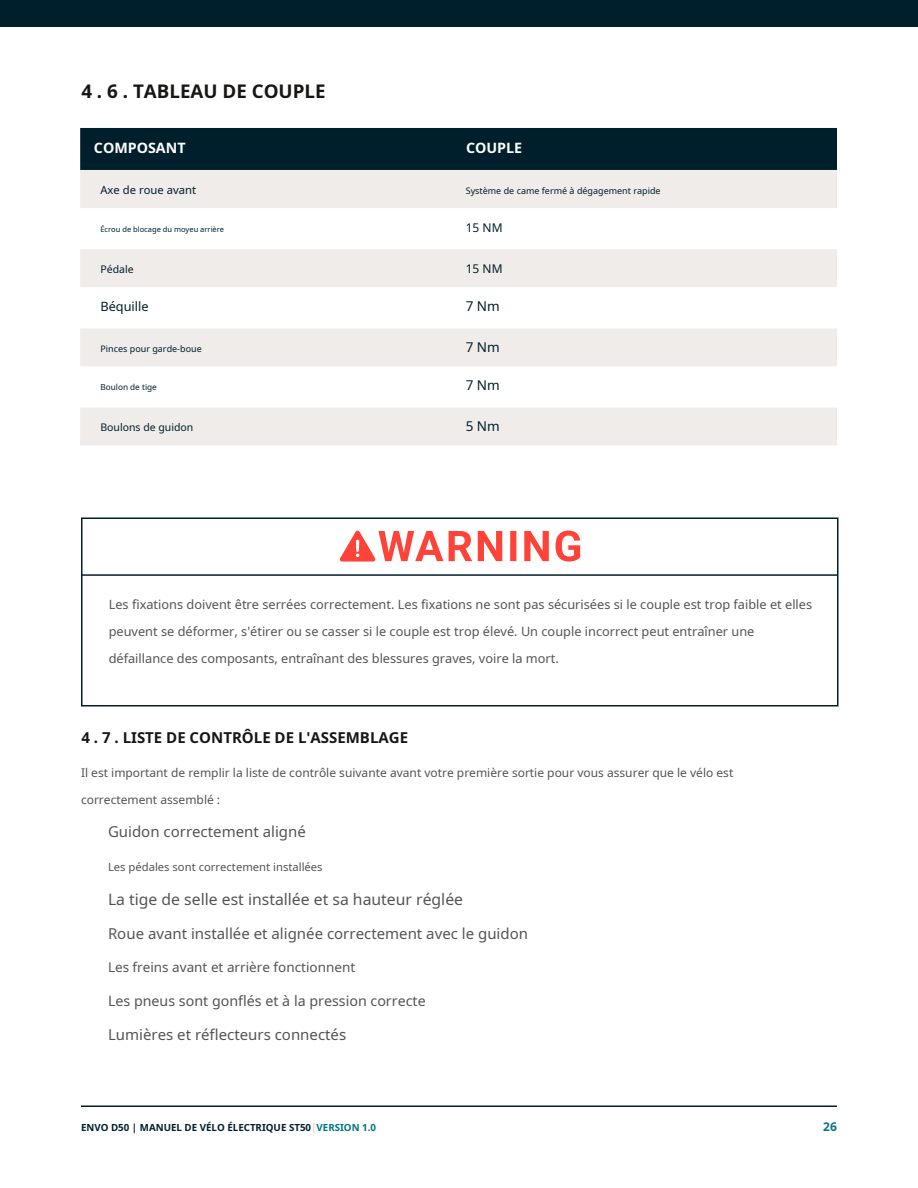
<style>
.page{position:relative;width:918px;height:1188px;background:#fff}
.page>*{position:absolute;margin:0;border:0;box-sizing:border-box;transform-origin:0 0}
.t1{font:700 18.75px "Noto Sans";color:#171615}
.t2{font:15.75px "Noto Sans";color:#545453}
.t3{font:15px "Noto Sans";color:#545453}
.t4{font:700 15px "Noto Sans";color:#171615}
.t5{font:14.25px "Noto Sans";color:#545453}
.t6{font:700 14.25px "Noto Sans";color:#fff}
.t7{font:13.5px "Noto Sans";color:#545453}
.t8{font:13.5px "Noto Sans";color:#001f2d}
.t9{font:12.75px/27px "Noto Sans";color:#545453}
.t10{font:12.75px "Noto Sans";color:#001f2d}
.t11{font:12px "Noto Sans";color:#545453}
.t12{font:12px "Noto Sans";color:#001f2d}
.t13{font:700 12px "Noto Sans";color:#007582}
.t14{font:11.25px "Noto Sans";color:#545453}
.t15{font:11.25px "Noto Sans";color:#001f2d}
.t16{font:10.5px "Noto Sans";color:#001f2d}
.t17{font:700 9.75px "Noto Sans";color:#001f2d}
.t18{font:9px "Noto Sans";color:#001f2d}
.t19{font:8.25px "Noto Sans";color:#001f2d}
.t20{font:7.5px "Noto Sans";color:#001f2d}
.s1{color:#d6d1ca}
.s2{color:#007582}
</style>
<div class="page">
<div style="left:0;top:0;width:918px;height:27px;background:#001f2d"></div>
<hr style="left:81px;top:1106px;width:756px;height:1px;background:#001f2d">
<div style="left:81px;top:518px;width:757px;height:188px;border:2px solid #001f2d"></div>
<hr style="left:82px;top:574px;width:756px;height:2px;background:#001f2d">
<svg style="left:340px;top:531px;width:240px;height:31px"></svg>
<div style="left:80px;top:128px;width:757px;height:42px;background:#001f2d"></div>
<div style="left:80px;top:170px;width:757px;height:117px;background:#efecea"></div>
<svg style="left:80px;top:208px;width:757px;height:41px"></svg>
<svg style="left:80px;top:328px;width:757px;height:117px;fill:#efecea"></svg>
<h1 class="t1" style="left:81px;top:78px;width:246px">4 . 6 . TABLEAU DE COUPLE</h1>
<p class="t6" style="left:94px;top:137px;width:93px">COMPOSANT</p>
<p class="t6" style="left:466px;top:137px;width:58px">COUPLE</p>
<p class="t15" style="left:100px;top:182px;width:97px">Axe de roue avant</p>
<p class="t18" style="left:466px;top:184px;width:196px">Système de came fermé à dégagement rapide</p>
<p class="t20" style="left:100px;top:224px;width:125px">Écrou de blocage du moyeu arrière</p>
<p class="t12" style="left:466px;top:219px;width:38px">15 NM</p>
<p class="t16" style="left:100px;top:262px;width:35px">Pédale</p>
<p class="t12" style="left:466px;top:260px;width:38px">15 NM</p>
<p class="t10" style="left:100px;top:297px;width:50px">Béquille</p>
<p class="t8" style="left:466px;top:297px;width:36px">7 Nm</p>
<p class="t18" style="left:100px;top:342px;width:103px">Pinces pour garde-boue</p>
<p class="t8" style="left:466px;top:337px;width:36px">7 Nm</p>
<p class="t19" style="left:100px;top:381px;width:58px">Boulon de tige</p>
<p class="t8" style="left:466px;top:376px;width:36px">7 Nm</p>
<p class="t16" style="left:100px;top:420px;width:95px">Boulons de guidon</p>
<p class="t8" style="left:466px;top:417px;width:36px">5 Nm</p>
<p class="t9" style="left:109px;top:590px;width:705px">Les fixations doivent être serrées correctement. Les fixations ne sont pas sécurisées si le couple est trop faible et elles peuvent se déformer, s'étirer ou se casser si le couple est trop élevé. Un couple incorrect peut entraîner une défaillance des composants, entraînant des blessures graves, voire la mort.</p>
<p class="t4" style="left:81px;top:727px;width:328px">4 . 7 . LISTE DE CONTRÔLE DE L'ASSEMBLAGE</p>
<p class="t11" style="left:81px;top:764px;width:654px">Il est important de remplir la liste de contrôle suivante avant votre première sortie pour vous assurer que le vélo est</p>
<p class="t11" style="left:81px;top:791px;width:141px">correctement assemblé :</p>
<p class="t3" style="left:108px;top:821px;width:199px">Guidon correctement aligné</p>
<p class="t14" style="left:108px;top:859px;width:216px">Les pédales sont correctement installées</p>
<p class="t2" style="left:108px;top:888px;width:357px">La tige de selle est installée et sa hauteur réglée</p>
<p class="t3" style="left:108px;top:923px;width:422px">Roue avant installée et alignée correctement avec le guidon</p>
<p class="t7" style="left:108px;top:958px;width:249px">Les freins avant et arrière fonctionnent</p>
<p class="t5" style="left:108px;top:991px;width:319px">Les pneus sont gonflés et à la pression correcte</p>
<p class="t3" style="left:108px;top:1024px;width:240px">Lumières et réflecteurs connectés</p>
<p class="t17" style="left:81px;top:1121px;width:297px">ENVO D50 | MANUEL DE VÉLO ÉLECTRIQUE ST50<span class="s1">|</span><span class="s2">VERSION 1.0</span></p>
<p class="t13" style="left:823px;top:1118px;width:15px">26</p>
</div>
